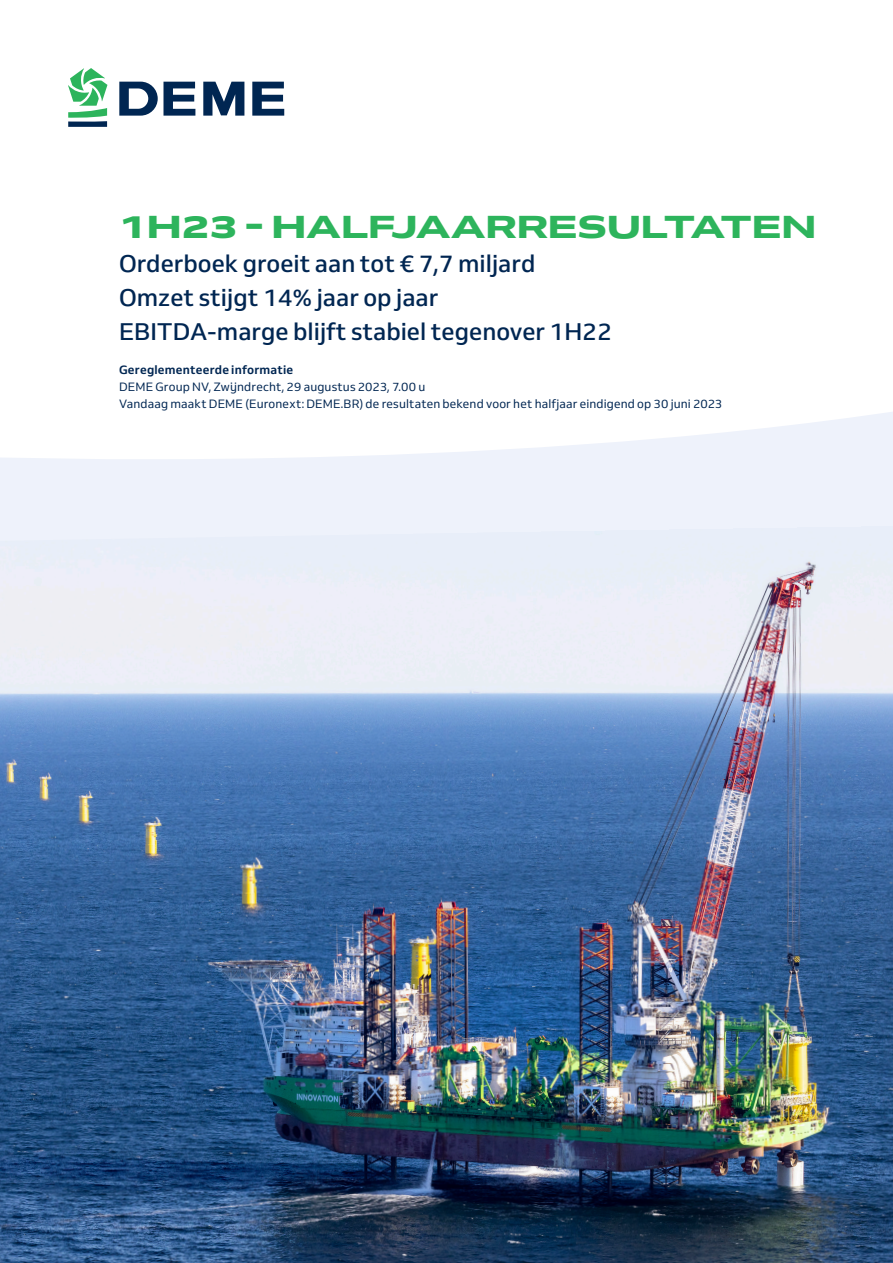
<style>
.page{position:relative;width:893px;height:1263px;background:#fff}
.page>*{position:absolute;margin:0;border:0;box-sizing:border-box;transform-origin:0 0}
.t1{font:800 expanded 31.5px "Venn";letter-spacing:-.01em;color:#2db45c}
.t2{font:500 24px "Venn";color:#002652}
._2020_Body_Blauw{font:12px/17px "Venn";letter-spacing:.01em;color:#002652}
._2020_Body_Blauw-2{font:700 12px "Venn";letter-spacing:.02em;color:#002652}
</style>
<div class="page">
<div style="left:0;top:408px;width:893px;height:855px;background:#eef2fb"></div>
<img style="left:0;top:531px;width:893px;height:732px">
<svg style="left:0;top:408px;width:893px;height:51px;fill:#fff"></svg>
<svg style="left:252px;top:82px;width:32px;height:34px"></svg>
<svg style="left:119px;top:82px;width:76px;height:34px"></svg>
<svg style="left:203px;top:82px;width:41px;height:34px"></svg>
<svg style="left:68px;top:68px;width:39px;height:59px"></svg>
<p class="t1" style="left:119px;top:207px;width:699px">1H23 - HALFJAARRESULTATEN</p>
<p class="t2" style="left:119px;top:249px;width:418px">Orderboek groeit aan tot € 7,7 miljard</p>
<p class="t2" style="left:119px;top:283px;width:321px">Omzet stijgt 14% jaar op jaar</p>
<p class="t2" style="left:119px;top:317px;width:494px">EBITDA-marge blijft stabiel tegenover 1H22</p>
<p class="_2020_Body_Blauw-2" style="left:119px;top:363px;width:176px">Gereglementeerde informatie</p>
<p class="_2020_Body_Blauw" style="left:119px;top:378px;width:605px">DEME Group NV, Zwijndrecht, 29 augustus 2023, 7.00 u<br>Vandaag maakt DEME (Euronext: DEME.BR) de resultaten bekend voor het halfjaar eindigend op 30 juni 2023</p>
</div>
